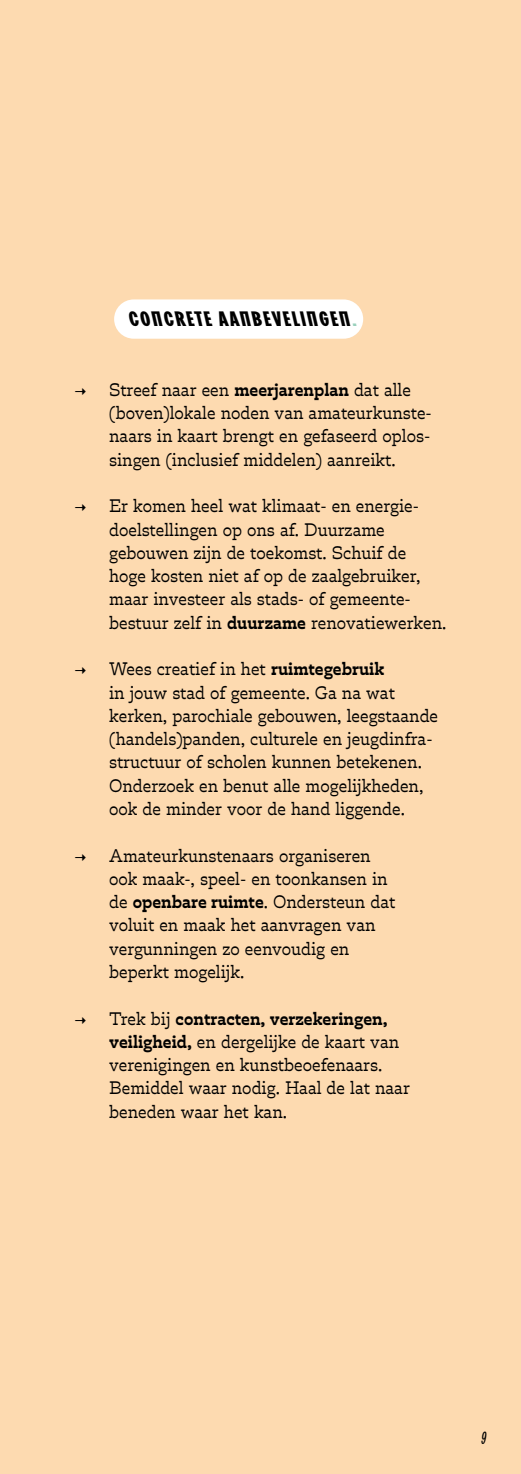
<style>
.page{position:relative;width:521px;height:1474px;background:#fff}
.page>*{position:absolute;margin:0;border:0;box-sizing:border-box;transform-origin:0 0}
.t1{font:22.75px "BC Ludva Bold Back Slant";letter-spacing:.05em;color:#000;scale:1.3 1}
.t2{font:19.25px "BC Ludva Regular Slant";color:#000}
.t3{font:17.5px/23.3px "Trilby";color:#000}
.t4{font:17.5px "BC Ludva";color:#000}
.s1{color:#99d0bc}
.s2{font-weight:700}
</style>
<div class="page">
<div style="left:0;top:0;width:521px;height:1473px;background:#fddab0"></div>
<div style="left:114px;top:299px;width:249px;height:40px;background:#fff;border-radius:20px"></div>
<h1 class="t1" style="left:129px;top:308px;width:176px">CONCRETE AANBEVELINGEN<span class="s1">.</span></h1>
<p class="t4" style="left:74px;top:382px;width:14px">⟶</p>
<p class="t3" style="left:109px;top:378px;width:324px">Streef naar een <span class="s2">meerjarenplan</span> dat alle (boven)lokale noden van amateurkunste&shy;naars in kaart brengt en gefaseerd oplos&shy;singen (inclusief middelen) aanreikt.</p>
<p class="t4" style="left:74px;top:498px;width:14px">⟶</p>
<p class="t3" style="left:109px;top:494px;width:339px">Er komen heel wat klimaat- en energie&shy;doelstellingen op ons af. Duurzame gebouwen zijn de toekomst. Schuif de hoge kosten niet af op de zaalgebruiker, maar investeer als stads- of gemeente&shy;bestuur zelf in <span class="s2">duurzame</span> renovatiewerken.</p>
<p class="t4" style="left:74px;top:661px;width:14px">⟶</p>
<p class="t3" style="left:109px;top:657px;width:330px">Wees creatief in het <span class="s2">ruimtegebruik<br></span>in jouw stad of gemeente. Ga na wat kerken, parochiale gebouwen, leegstaande (handels)panden, culturele en jeugdinfra&shy;structuur of scholen kunnen betekenen.<br>Onderzoek en benut alle mogelijkheden, ook de minder voor de hand liggende.</p>
<p class="t4" style="left:74px;top:847px;width:14px">⟶</p>
<p class="t3" style="left:109px;top:843px;width:288px">Amateurkunstenaars organiseren ook maak-, speel- en toonkansen in de <span class="s2">openbare ruimte</span>. Ondersteun dat voluit en maak het aanvragen van vergunningen zo eenvoudig en beperkt mogelijk.</p>
<p class="t4" style="left:74px;top:1010px;width:14px">⟶</p>
<p class="t3" style="left:109px;top:1006px;width:302px">Trek bij <span class="s2">contracten, verzekeringen, veiligheid,</span> en dergelijke de kaart van verenigingen en kunstbeoefenaars.<br>Bemiddel waar nodig. Haal de lat naar beneden waar het kan.</p>
<p class="t2" style="left:481px;top:1428px;width:7px">9</p>
</div>
